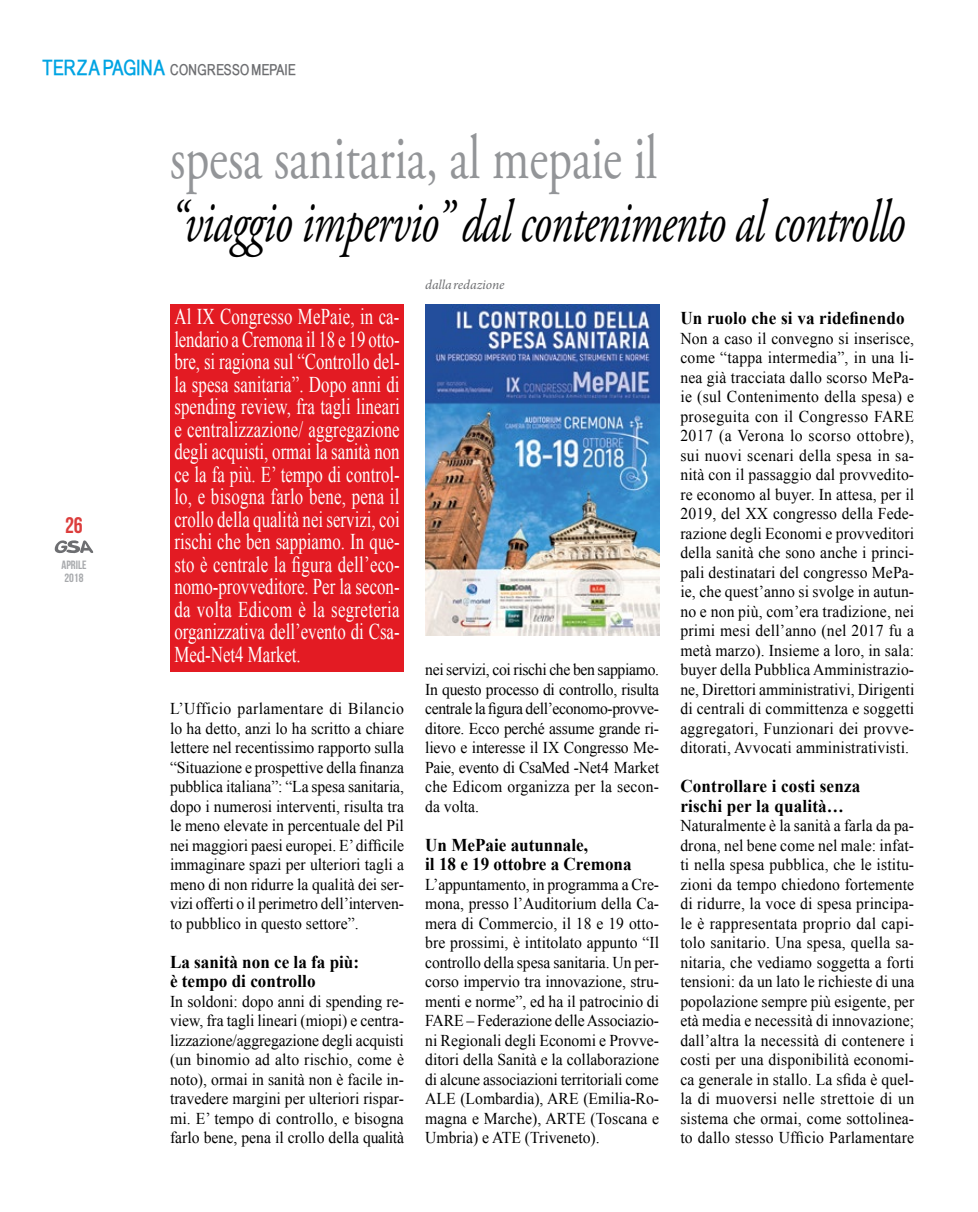
<style>
.page{position:relative;width:978px;height:1212px;background:#fff}
.page>*{position:absolute;margin:0;border:0;box-sizing:border-box;transform-origin:0 0}
.t1{font:63px "Adobe Garamond Pro";color:#939598;scale:.75 1}
.t2{font:italic 60px "Adobe Garamond Pro";letter-spacing:-.02em;color:#000;scale:.73 1}
.t3{font:22.5px/22.5px "Times New Roman";color:#fff;text-align:justify;scale:.75 1}
.t4{font:22.5px "Bebas Neue";color:#dc3d3c}
.t5{font:700 18px/19.5px "Times New Roman";color:#000;scale:.95 1}
.t6{font:16.5px/19.5px "Times New Roman";letter-spacing:.005em;color:#000;text-align:justify;scale:.95 1}
.t7{font:700 15px "Babel Sans";color:#6d6e71}
.t8{font:italic 13.5px "Minion Pro";letter-spacing:-.005em;color:#6d6e71}
.t9{font:12px/13.5px "Bebas Neue";color:#a7a9ac}
.s1{font-size:21px;color:#00a4e3}
.s2{font-style:italic}
</style>
<div class="page">
<svg style="left:55px;top:540px;width:38px;height:13px"></svg>
<div style="left:170px;top:304px;width:234px;height:368px;background:#e31b23"></div>
<img style="left:425px;top:304px;width:234px;height:331px">
<p class="t7" style="left:43px;top:62px;width:255px"><span class="s1">TERZA PAGINA</span> CONGRESSO MEPAIE</p>
<h1 class="t1" style="left:170px;top:120px;width:652px">spesa sanitaria, al mepaie il</h1>
<h2 class="t2" style="left:170px;top:185px;width:1009px">“viaggio impervio” dal contenimento al controllo</h2>
<h3 class="t4" style="left:65px;top:512px;width:19px">26</h3>
<p class="t9" style="left:61px;top:557px;width:26px">APRILE<br>2018</p>
<p class="t3" style="left:174px;top:305px;width:302px">Al IX Congresso MePaie, in ca&shy;lendario a Cremona il 18 e 19 otto&shy;bre, si ragiona sul “Controllo del&shy;la spesa sanitaria”. Dopo anni di spending review, fra tagli lineari e centralizzazione/ aggregazione degli acquisti, ormai la sanità non ce la fa più. E’ tempo di control&shy;lo, e bisogna farlo bene, pena il crollo della qualità nei servizi, coi rischi che ben sappiamo. In que&shy;sto è centrale la figura dell’eco&shy;nomo-provveditore. Per la secon&shy;da volta Edicom è la segreteria organizzativa dell’evento di Csa-Med-Net4 Market.</p>
<p class="t6" style="left:170px;top:698px;width:248px">L’Ufficio parlamentare di Bilancio lo ha detto, anzi lo ha scritto a chiare lettere nel recentissimo rapporto sulla “Situazione e prospettive della finanza pubblica italiana”: “La spesa sanitaria, dopo i numerosi interventi, risulta tra le meno elevate in percentuale del Pil nei maggiori paesi europei. E’ difficile immaginare spazi per ulteriori tagli a meno di non ridurre la qualità dei ser&shy;vizi offerti o il perimetro dell’interven&shy;to pubblico in questo settore”.</p>
<p class="t5" style="left:170px;top:951px;width:201px">La sanità non ce la fa più: è tempo di controllo</p>
<p class="t6" style="left:170px;top:991px;width:248px">In soldoni: dopo anni di spending re&shy;view, fra tagli lineari (miopi) e centra&shy;lizzazione/aggregazione degli acquisti (un binomio ad alto rischio, come è noto), ormai in sanità non è facile in&shy;travedere margini per ulteriori rispar&shy;mi. E’ tempo di controllo, e bisogna farlo bene, pena il crollo della qualità</p>
<p class="t8" style="left:425px;top:276px;width:81px">dalla redazione</p>
<p class="t6" style="left:425px;top:659px;width:248px">nei servizi, coi rischi che ben sappiamo.<br>In questo processo di controllo, risulta centrale la figura dell’economo-provve&shy;ditore. Ecco perché assume grande ri&shy;lievo e interesse il IX Congresso Me-Paie, evento di CsaMed <span class="s2">-</span>Net4 Market che Edicom organizza per la secon&shy;da volta.</p>
<p class="t5" style="left:425px;top:834px;width:219px">Un MePaie autunnale,<br>il 18 e 19 ottobre a Cremona</p>
<p class="t6" style="left:425px;top:874px;width:248px">L’appuntamento, in programma a Cre&shy;mona, presso l’Auditorium della Ca&shy;mera di Commercio, il 18 e 19 otto&shy;bre prossimi, è intitolato appunto “Il controllo della spesa sanitaria. Un per&shy;corso impervio tra innovazione, stru&shy;menti e norme”, ed ha il patrocinio di FARE – Federazione delle Associazio&shy;ni Regionali degli Economi e Provve&shy;ditori della Sanità e la collaborazione di alcune associazioni territoriali come ALE (Lombardia), ARE (Emilia-Ro&shy;magna e Marche), ARTE (Toscana e Umbria) e ATE (Triveneto).</p>
<p class="t5" style="left:680px;top:308px;width:238px">Un ruolo che si va ridefinendo</p>
<p class="t6" style="left:680px;top:328px;width:248px">Non a caso il convegno si inserisce, come “tappa intermedia”, in una li&shy;nea già tracciata dallo scorso MePa&shy;ie (sul Contenimento della spesa) e proseguita con il Congresso FARE 2017 (a Verona lo scorso ottobre), sui nuovi scenari della spesa in sa&shy;nità con il passaggio dal provvedito&shy;re economo al buyer. In attesa, per il 2019, del XX congresso della Fede&shy;razione degli Economi e provveditori della sanità che sono anche i princi&shy;pali destinatari del congresso MePa&shy;ie, che quest’anno si svolge in autun&shy;no e non più, com’era tradizione, nei primi mesi dell’anno (nel 2017 fu a metà marzo). Insieme a loro, in sala: buyer della Pubblica Amministrazio&shy;ne, Direttori amministrativi, Dirigenti di centrali di committenza e soggetti aggregatori, Funzionari dei provve&shy;ditorati, Avvocati amministrativisti.</p>
<p class="t5" style="left:680px;top:776px;width:191px">Controllare i costi senza rischi per la qualità…</p>
<p class="t6" style="left:680px;top:815px;width:248px">Naturalmente è la sanità a farla da pa&shy;drona, nel bene come nel male: infat&shy;ti nella spesa pubblica, che le istitu&shy;zioni da tempo chiedono fortemente di ridurre, la voce di spesa principa&shy;le è rappresentata proprio dal capi&shy;tolo sanitario. Una spesa, quella sa&shy;nitaria, che vediamo soggetta a forti tensioni: da un lato le richieste di una popolazione sempre più esigente, per età media e necessità di innovazione; dall’altra la necessità di contenere i costi per una disponibilità economi&shy;ca generale in stallo. La sfida è quel&shy;la di muoversi nelle strettoie di un sistema che ormai, come sottolinea&shy;to dallo stesso Ufficio Parlamentare</p>
</div>
